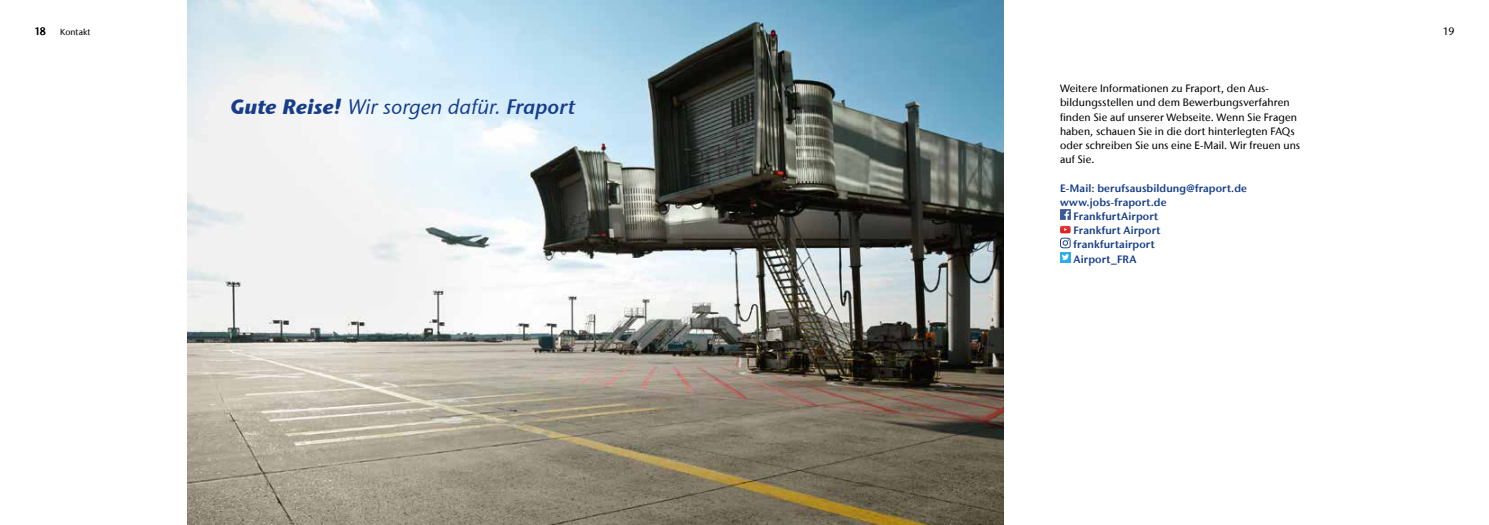
<style>
.page{position:relative;width:1489px;height:525px;background:#fff}
.page>*{position:absolute;margin:0;border:0;box-sizing:border-box;transform-origin:0 0}
.t1{font:italic 500 21.25px "Fraport Stone Sans";letter-spacing:-.01em;color:#153d8a}
.t2{font:500 10.62px/14.1px "Stone Sans Fraport II";letter-spacing:.01em;color:#000}
.t3{font:600 10.62px "Stone Sans Fraport II";letter-spacing:.015em;color:#153d8a}
.t4{font:500 8.75px "Stone Sans Fraport II";color:#000}
.s1{font-weight:700}
.s2{font-weight:600}
</style>
<div class="page">
<img style="left:188px;top:0;width:815px;height:524px">
<svg style="left:1060px;top:209px;width:10px;height:11px"></svg>
<svg style="left:1060px;top:226px;width:10px;height:22px"></svg>
<div style="left:1059px;top:252px;width:11px;height:10px;background:#2dafe6"></div>
<svg style="left:1062px;top:254px;width:6px;height:6px"></svg>
<p class="t2" style="left:34px;top:25px;width:13px">18</p>
<p class="t4" style="left:60px;top:27px;width:32px">Kontakt</p>
<p class="t2" style="left:1442px;top:25px;width:13px">19</p>
<h1 class="t1" style="left:230px;top:94px;width:346px"><span class="s1">Gute Reise!</span> Wir sorgen dafür. <span class="s2">Fraport</span></h1>
<p class="t2" style="left:1059px;top:81px;width:242px">Weitere Informationen zu Fraport, den Aus&shy;bildungsstellen und dem Bewerbungsverfahren finden Sie auf unserer Webseite. Wenn Sie Fragen haben, schauen Sie in die dort hinterlegten FAQs oder schreiben Sie uns eine E-Mail. Wir freuen uns auf Sie.</p>
<p class="t3" style="left:1059px;top:181px;width:188px">E-Mail: berufsausbildung@fraport.de</p>
<p class="t3" style="left:1059px;top:195px;width:108px">www.jobs-fraport.de</p>
<p class="t3" style="left:1073px;top:209px;width:86px">FrankfurtAirport</p>
<p class="t3" style="left:1073px;top:223px;width:88px">Frankfurt Airport</p>
<p class="t3" style="left:1073px;top:238px;width:83px">frankfurtairport</p>
<p class="t3" style="left:1073px;top:252px;width:64px">Airport_FRA</p>
</div>
